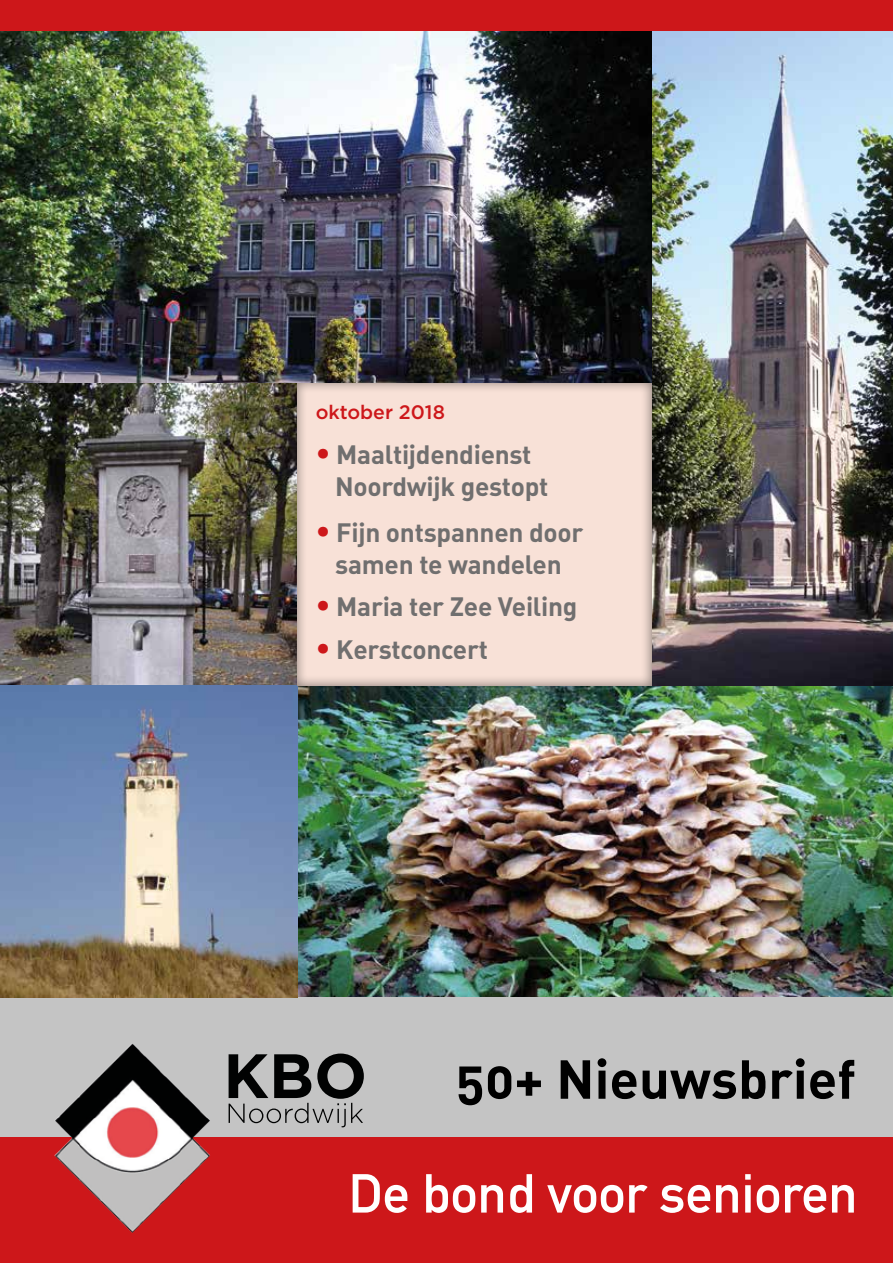
<style>
.page{position:relative;width:893px;height:1263px;background:#fff}
.page>*{position:absolute;margin:0;border:0;box-sizing:border-box;transform-origin:0 0}
.t1{font:700 54px "DIN Alternate";color:#fff}
.t2{font:54px "DIN Bold Alternate";color:#000}
.t3{font:26.25px/31.5px "DIN Bold Alternate";letter-spacing:-.01em;color:#706f6f}
.t4{font:500 19.5px "Gotham";color:#cd171a}
.s1{font-family:"Gotham";font-weight:900;font-size:29.25px;color:#cd171a}
</style>
<div class="page">
<img style="left:0;top:0;width:893px;height:1263px">
<p class="t4" style="left:316px;top:401px;width:131px">oktober 2018</p>
<p class="t3" style="left:335px;top:438px;width:215px;text-indent:-19px"><span class="s1">•</span> Maaltijdendienst<br>Noordwijk gestopt</p>
<p class="t3" style="left:316px;top:516px;width:269px;text-align:center"><span class="s1">•</span> Fijn ontspannen door samen te wandelen</p>
<p class="t3" style="left:316px;top:589px;width:263px"><span class="s1">•</span> Maria ter Zee Veiling</p>
<p class="t3" style="left:316px;top:633px;width:174px"><span class="s1">•</span> Kerstconcert</p>
<h1 class="t2" style="left:455px;top:1044px;width:402px">50+ Nieuwsbrief</h1>
<h1 class="t1" style="left:349px;top:1152px;width:510px">De bond voor senioren</h1>
</div>
